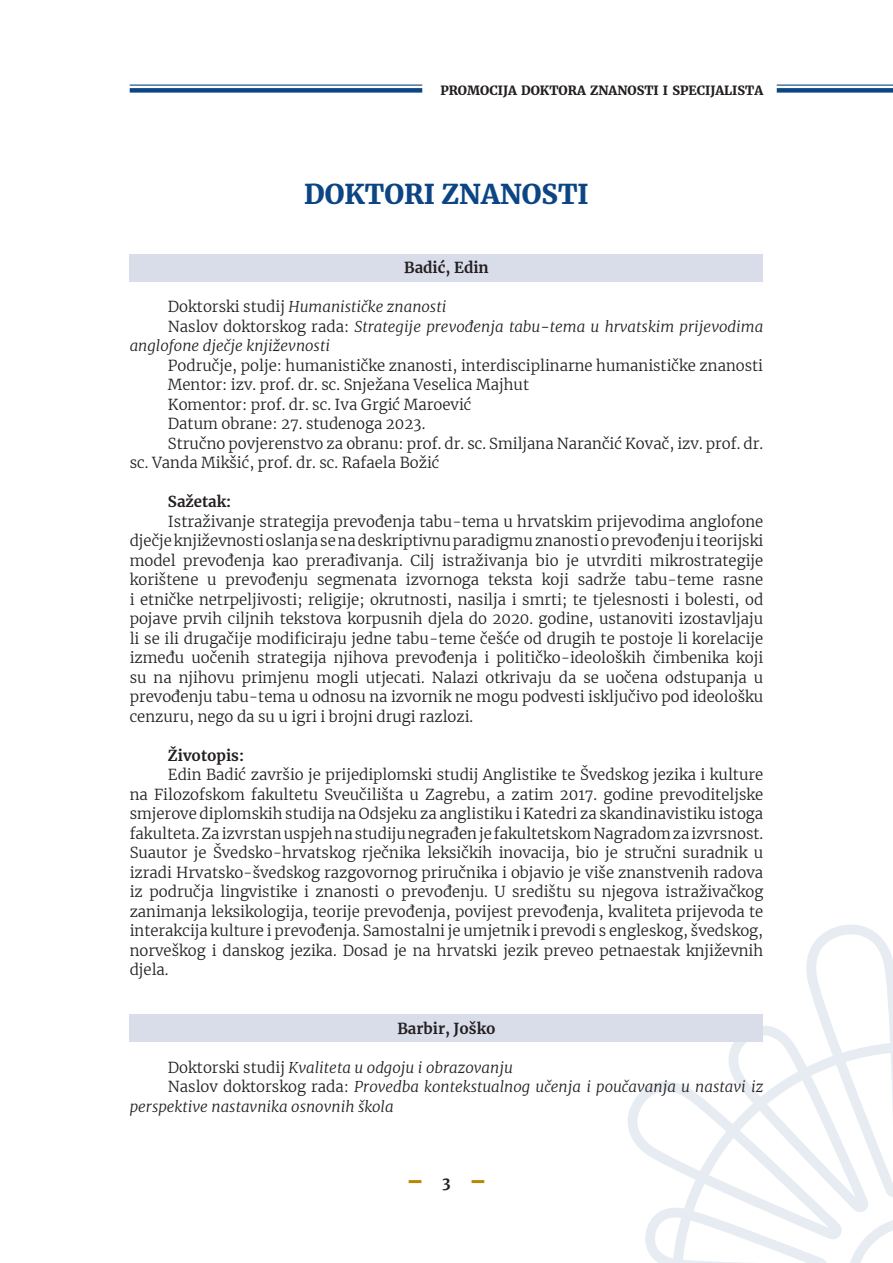
<style>
.page{position:relative;width:893px;height:1263px;background:#fff}
.page>*{position:absolute;margin:0;border:0;box-sizing:border-box;transform-origin:0 0}
.naslov{font:900 27px "Merriweather";color:#0c4584}
.text{font:300 15px/19.5px "Merriweather";color:#231f20;text-align:justify}
.text-2{font:italic 300 15px/19.5px "Merriweather";color:#231f20}
.text-3{font:700 15px "Merriweather";color:#231f20}
.t1{font:900 12.6px "Merriweather";color:#231f20}
.s1{font-style:normal}
</style>
<div class="page">
<svg style="left:628px;top:924px;width:265px;height:339px"></svg>
<div style="left:130px;top:88px;width:292px;height:5px;background:#0c4584"></div>
<hr style="left:130px;top:85px;width:292px;height:1px;background:#0c4584">
<div style="left:777px;top:88px;width:116px;height:5px;background:#0c4584"></div>
<hr style="left:777px;top:85px;width:116px;height:1px;background:#0c4584">
<svg style="left:409px;top:1180px;width:12px;height:3px"></svg>
<svg style="left:472px;top:1180px;width:12px;height:3px"></svg>
<div style="left:130px;top:254px;width:633px;height:27px;background:#d9ddea"></div>
<div style="left:130px;top:1014px;width:633px;height:28px;background:#d9ddea"></div>
<p class="t1" style="left:440px;top:82px;width:324px">PROMOCIJA DOKTORA ZNANOSTI I SPECIJALISTA</p>
<p class="naslov" style="left:304px;top:175px;width:286px">DOKTORI ZNANOSTI</p>
<p class="text-3" style="left:404px;top:257px;width:86px">Badić, Edin</p>
<p class="text-2" style="left:168px;top:296px;width:280px"><span class="s1">Doktorski studij</span> Humanističke znanosti</p>
<p class="text-2" style="left:130px;top:316px;width:635px;text-indent:38px"><span class="s1">Naslov doktorskog rada:</span> Strategije prevođenja tabu-tema u hrvatskim prijevodima anglofone dječje književnosti</p>
<p class="text" style="left:168px;top:355px;width:597px">Područje, polje: humanističke znanosti, interdisciplinarne humanističke znanosti</p>
<p class="text" style="left:168px;top:374px;width:363px">Mentor: izv. prof. dr. sc. Snježana Veselica Majhut</p>
<p class="text" style="left:168px;top:394px;width:305px">Komentor: prof. dr. sc. Iva Grgić Maroević</p>
<p class="text" style="left:168px;top:413px;width:259px">Datum obrane: 27. studenoga 2023.</p>
<p class="text" style="left:130px;top:433px;width:635px;text-indent:38px">Stručno povjerenstvo za obranu: prof. dr. sc. Smiljana Narančić Kovač, izv. prof. dr. sc. Vanda Mikšić, prof. dr. sc. Rafaela Božić</p>
<p class="text-3" style="left:168px;top:491px;width:65px">Sažetak:</p>
<p class="text" style="left:130px;top:511px;width:635px;text-indent:38px">Istraživanje strategija prevođenja tabu-tema u hrvatskim prijevodima anglofone dječje književnosti oslanja se na deskriptivnu paradigmu znanosti o prevođenju i teorijski model prevođenja kao prerađivanja. Cilj istraživanja bio je utvrditi mikrostrategije korištene u prevođenju segmenata izvornoga teksta koji sadrže tabu-teme rasne i etničke netrpeljivosti; religije; okrutnosti, nasilja i smrti; te tjelesnosti i bolesti, od pojave prvih ciljnih tekstova korpusnih djela do 2020. godine, ustanoviti izostavljaju li se ili drugačije modificiraju jedne tabu-teme češće od drugih te postoje li korelacije između uočenih strategija njihova prevođenja i političko-ideoloških čimbenika koji su na njihovu primjenu mogli utjecati. Nalazi otkrivaju da se uočena odstupanja u prevođenju tabu-tema u odnosu na izvornik ne mogu podvesti isključivo pod ideološku cenzuru, nego da su u igri i brojni drugi razlozi.</p>
<p class="text-3" style="left:168px;top:745px;width:78px">Životopis:</p>
<p class="text" style="left:130px;top:764px;width:635px;text-indent:38px">Edin Badić završio je prijediplomski studij Anglistike te Švedskog jezika i kulture na Filozofskom fakultetu Sveučilišta u Zagrebu, a zatim 2017. godine prevoditeljske smjerove diplomskih studija na Odsjeku za anglistiku i Katedri za skandinavistiku istoga fakulteta. Za izvrstan uspjeh na studiju negrađen je fakultetskom Nagradom za izvrsnost.<br>Suautor je Švedsko-hrvatskog rječnika leksičkih inovacija, bio je stručni suradnik u izradi Hrvatsko-švedskog razgovornog priručnika i objavio je više znanstvenih radova iz područja lingvistike i znanosti o prevođenju. U središtu su njegova istraživačkog zanimanja leksikologija, teorije prevođenja, povijest prevođenja, kvaliteta prijevoda te interakcija kulture i prevođenja. Samostalni je umjetnik i prevodi s engleskog, švedskog, norveškog i danskog jezika. Dosad je na hrvatski jezik preveo petnaestak književnih djela.</p>
<p class="text-3" style="left:397px;top:1018px;width:100px">Barbir, Joško</p>
<p class="text-2" style="left:168px;top:1057px;width:347px"><span class="s1">Doktorski studij</span> Kvaliteta u odgoju i obrazovanju</p>
<p class="text-2" style="left:130px;top:1076px;width:635px;text-indent:38px"><span class="s1">Naslov doktorskog rada:</span> Provedba kontekstualnog učenja i poučavanja u nastavi iz perspektive nastavnika osnovnih škola</p>
<p class="text-3" style="left:442px;top:1172px;width:10px">3</p>
</div>
